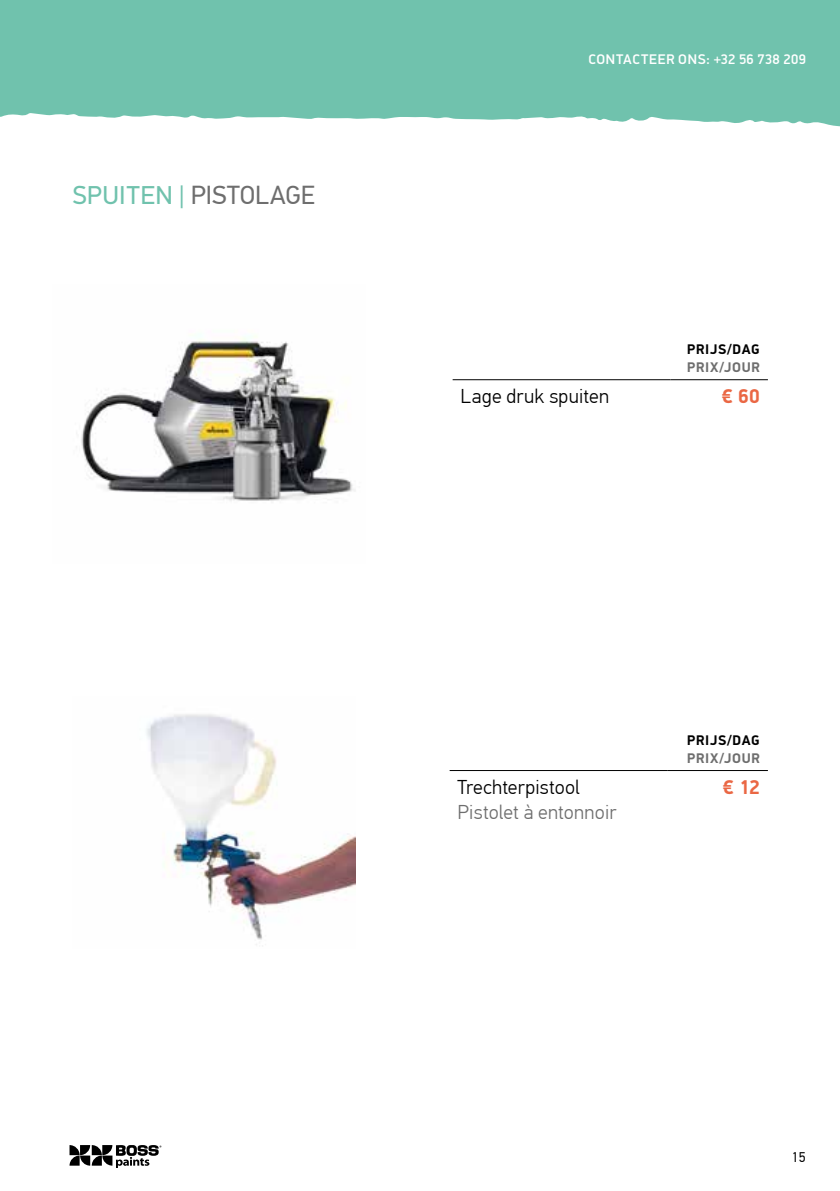
<style>
.page{position:relative;width:840px;height:1191px;background:#fff}
.page>*{position:absolute;margin:0;border:0;box-sizing:border-box;transform-origin:0 0}
.t1{font:26px "PF Din Text Pro";letter-spacing:.005em;color:#6e6e6e}
.t2{font:300 20px "PF Din Text Pro";letter-spacing:.01em;color:#000}
.t3{font:300 20px "PF Din Text Pro";letter-spacing:.005em;color:#6e6e6e}
.t4{font:700 20px "PFDIN Display Pro";color:#ea6744}
.t5{font:500 14px "PFDIN Display Pro";letter-spacing:.035em;color:#fff}
.t6{font:700 14px "PFDIN Display Pro";letter-spacing:.045em;color:#000}
.t7{font:700 14px "PFDIN Display Pro";letter-spacing:.05em;color:#6e6e6e}
.t8{font:14px "PF Din Text Pro";color:#000}
.s1{font-family:"PFDIN Display Pro";color:#70c2ad}
</style>
<div class="page">
<img style="left:81px;top:335px;width:275px;height:166px">
<hr style="left:452px;top:379px;width:218px;height:1px;background:#000">
<hr style="left:670px;top:379px;width:97px;height:1px;background:#000">
<img style="left:146px;top:714px;width:209px;height:231px">
<hr style="left:449px;top:770px;width:217px;height:1px;background:#000">
<hr style="left:666px;top:770px;width:101px;height:1px;background:#000">
<svg style="left:69px;top:1145px;width:92px;height:22px"></svg>
<svg style="left:0;top:0;width:839px;height:127px;background:#79c6b2"></svg>
<h1 class="t1" style="left:72px;top:180px;width:244px"><span class="s1">SPUITEN |</span> PISTOLAGE</h1>
<p class="t5" style="left:588px;top:51px;width:219px">CONTACTEER ONS: +32 56 738 209</p>
<p class="t6" style="left:687px;top:340px;width:74px">PRIJS/DAG</p>
<p class="t7" style="left:687px;top:358px;width:74px">PRIX/JOUR</p>
<p class="t2" style="left:460px;top:384px;width:150px">Lage druk spuiten</p>
<p class="t4" style="left:721px;top:384px;width:40px">€ 60</p>
<p class="t2" style="left:457px;top:775px;width:124px">Trechterpistool</p>
<p class="t3" style="left:457px;top:801px;width:160px">Pistolet à entonnoir</p>
<p class="t6" style="left:687px;top:731px;width:74px">PRIJS/DAG</p>
<p class="t7" style="left:687px;top:749px;width:74px">PRIX/JOUR</p>
<p class="t4" style="left:722px;top:774px;width:38px">€ 12</p>
<p class="t8" style="left:791px;top:1149px;width:15px">15</p>
</div>
